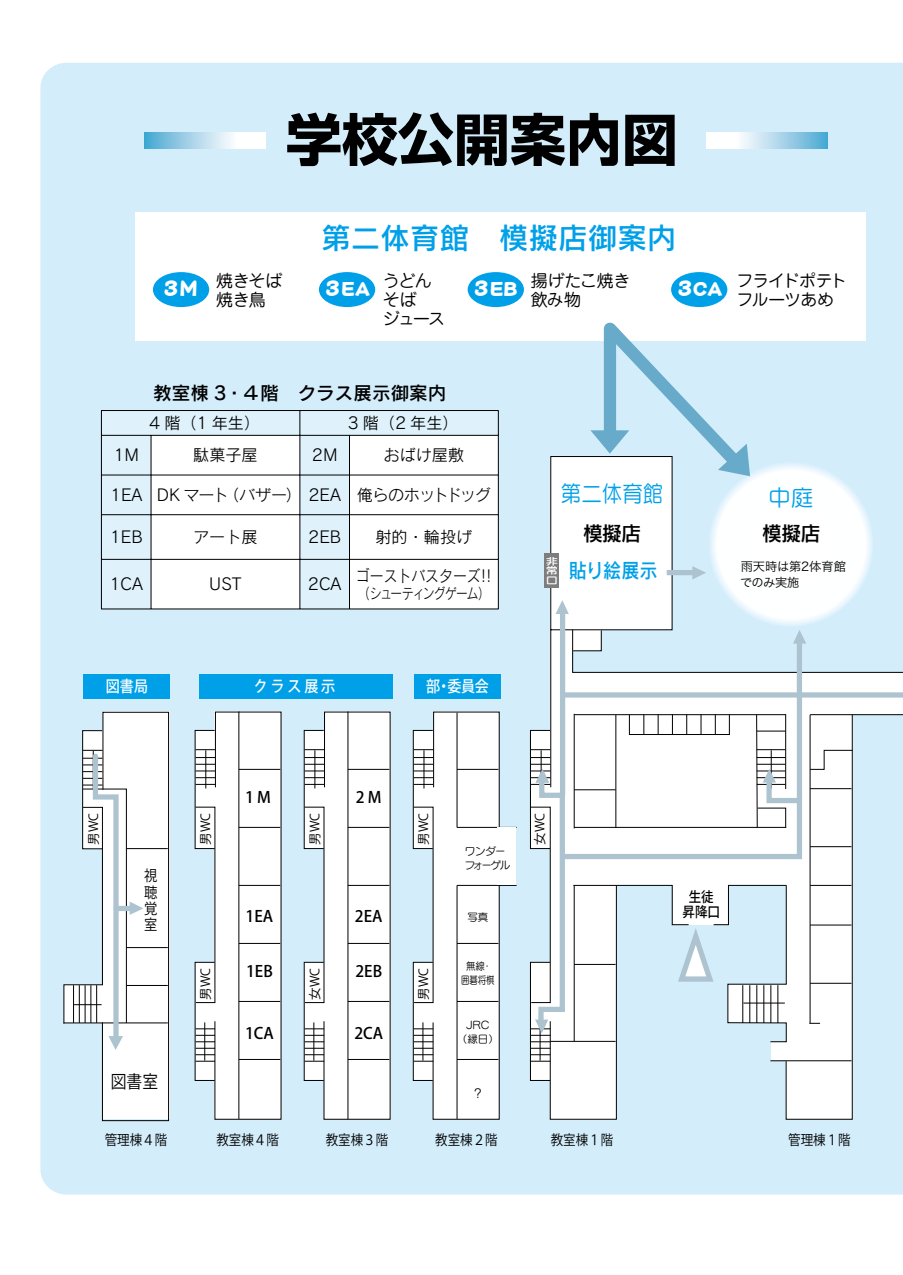
<style>
.page{position:relative;width:903px;height:1275px;background:#fff}
.page>*{position:absolute;margin:0;border:0;box-sizing:border-box;transform-origin:0 0}
.t1{font:700 56px "Shin Go Pro";color:#000}
.t2{font:29.57px "Rodin Pro DB";color:#00a0e9}
.t3{font:22.75px "Seurat Pro M";color:#00a0e9;scale:.9 1}
.t4{font:22.75px "Seurat Pro M";color:#00a0e9}
.t5{font:20.3px "Rodin Pro DB";letter-spacing:-.05em;color:#000}
.t6{font:20.3px "Rodin Pro DB";letter-spacing:-.035em;color:#00a0e9;scale:.9 1}
.t7{font:19.6px "DFPOP1 Std W12";letter-spacing:-.06em;color:#fff}
.t8{font:18.55px "Rodin Pro DB 90 msp RKSJ H";color:#000}
.t9{font:17.68px "Koz Go Pro";color:#000;scale:.89 1}
.t10{font:16.8px/19.2px "Jun 201 Pro";letter-spacing:-.035em;color:#000}
.t11{font:16.8px/19.2px "Jun 201 Pro";letter-spacing:-.01em;color:#000}
.t12{font:16.8px/19.2px "Jun 201 Pro";letter-spacing:-.08em;color:#000}
.t13{font:16.1px "Rodin Pro M 90 msp RKSJ H";color:#000}
.t14{font:16.1px "Rodin Pro M 90 msp RKSJ H";letter-spacing:-.03em;color:#000}
.t15{font:16.1px "Rodin Pro M 90 msp RKSJ H";color:#000;scale:.86 1}
.t16{font:500 15.75px "Koz Go Pro";color:#000}
.t17{font:500 15.75px "Koz Go Pro";letter-spacing:.1em;color:#fff;scale:.89 1}
.t18{font:14.88px "Rodin Pro M 90 msp RKSJ H";letter-spacing:-.085em;color:#000;scale:.78 1}
.t19{font:14.88px/16.4px "Koz Go Pro";color:#000;text-align:justify;scale:.89 1}
.t20{font:14px "Koz Go Pro";color:#000;scale:.89 1}
.t21{font:500 14px/15.8px "Koz Go Pro";color:#000;text-align:center;scale:.89 1}
.t22{font:12.42px "Koz Go Pro";color:#000}
.t23{font:12.25px/15.8px "Hira Kaku Pro W3";color:#000}
.t24{font:12.25px "Seurat Pro M";color:#000}
.t25{font:10.5px/14px "Seurat Pro M";color:#000;text-align:center}
.t26{font:10.5px/14px "Seurat Pro M";letter-spacing:-.11em;color:#000}
.t27{font:10.5px/14px "Seurat Pro M";color:#000;text-align:center;scale:.9 1}
.t28{font:9.8px/9.8px "Seurat Pro DB";color:#fff;text-align:justify;scale:1.25 1}
</style>
<div class="page">
<div style="left:40px;top:63px;width:863px;height:1131px;background:#d3edfb"></div>
<svg style="left:145px;top:133px;width:121px;height:15px"></svg>
<svg style="left:706px;top:133px;width:122px;height:15px"></svg>
<div style="left:135px;top:212px;width:731px;height:129px;background:#fff"></div>
<div style="left:153px;top:272px;width:56px;height:35px;background:#00a0e9;border-radius:50%"></div>
<div style="left:468px;top:272px;width:56px;height:35px;background:#00a0e9;border-radius:50%"></div>
<div style="left:319px;top:272px;width:56px;height:35px;background:#00a0e9;border-radius:50%"></div>
<div style="left:671px;top:272px;width:56px;height:35px;background:#00a0e9;border-radius:50%"></div>
<svg style="left:195px;top:711px;width:87px;height:409px"></svg>
<hr style="left:204px;top:1022px;width:1px;height:39px;background:#000">
<svg style="left:305px;top:711px;width:86px;height:409px"></svg>
<hr style="left:313px;top:1022px;width:1px;height:39px;background:#000">
<hr style="left:457px;top:827px;width:59px;height:1px;background:#000">
<hr style="left:457px;top:885px;width:59px;height:1px;background:#000">
<div style="left:413px;top:962px;width:20px;height:119px;border:1px solid #000"></div>
<div style="left:413px;top:730px;width:20px;height:119px;border:1px solid #000"></div>
<svg style="left:414px;top:711px;width:86px;height:409px"></svg>
<hr style="left:422px;top:1022px;width:1px;height:39px;background:#000">
<hr style="left:457px;top:713px;width:1px;height:114px;background:#000">
<div style="left:497px;top:828px;width:19px;height:57px;background:#fff"></div>
<div style="left:199px;top:674px;width:194px;height:25px;background:#00a0e9"></div>
<div style="left:84px;top:674px;width:86px;height:25px;background:#00a0e9"></div>
<div style="left:414px;top:674px;width:87px;height:25px;background:#00a0e9"></div>
<svg style="left:63px;top:711px;width:106px;height:410px"></svg>
<svg style="left:101px;top:410px;width:398px;height:199px"></svg>
<hr style="left:101px;top:435px;width:50px;height:1px;background:#000">
<hr style="left:101px;top:436px;width:1px;height:39px;background:#000">
<hr style="left:151px;top:435px;width:149px;height:1px;background:#000">
<hr style="left:151px;top:436px;width:1px;height:39px;background:#000">
<hr style="left:300px;top:435px;width:49px;height:1px;background:#000">
<hr style="left:299px;top:436px;width:1px;height:39px;background:#000">
<hr style="left:349px;top:435px;width:150px;height:1px;background:#000">
<hr style="left:349px;top:436px;width:1px;height:39px;background:#000">
<hr style="left:498px;top:436px;width:1px;height:39px;background:#000">
<hr style="left:101px;top:475px;width:50px;height:1px;background:#000">
<hr style="left:101px;top:475px;width:1px;height:39px;background:#000">
<hr style="left:151px;top:475px;width:149px;height:1px;background:#000">
<hr style="left:151px;top:475px;width:1px;height:39px;background:#000">
<hr style="left:300px;top:475px;width:49px;height:1px;background:#000">
<hr style="left:299px;top:475px;width:1px;height:39px;background:#000">
<hr style="left:349px;top:475px;width:150px;height:1px;background:#000">
<hr style="left:349px;top:475px;width:1px;height:39px;background:#000">
<hr style="left:498px;top:475px;width:1px;height:39px;background:#000">
<hr style="left:101px;top:514px;width:50px;height:1px;background:#000">
<hr style="left:101px;top:515px;width:1px;height:44px;background:#000">
<hr style="left:151px;top:514px;width:149px;height:1px;background:#000">
<hr style="left:151px;top:515px;width:1px;height:44px;background:#000">
<hr style="left:300px;top:514px;width:49px;height:1px;background:#000">
<hr style="left:299px;top:515px;width:1px;height:44px;background:#000">
<hr style="left:349px;top:514px;width:150px;height:1px;background:#000">
<hr style="left:349px;top:515px;width:1px;height:44px;background:#000">
<hr style="left:498px;top:515px;width:1px;height:44px;background:#000">
<hr style="left:101px;top:559px;width:50px;height:1px;background:#000">
<hr style="left:101px;top:560px;width:1px;height:49px;background:#000">
<hr style="left:151px;top:559px;width:149px;height:1px;background:#000">
<hr style="left:151px;top:560px;width:1px;height:49px;background:#000">
<hr style="left:300px;top:559px;width:49px;height:1px;background:#000">
<hr style="left:299px;top:560px;width:1px;height:49px;background:#000">
<hr style="left:349px;top:559px;width:150px;height:1px;background:#000">
<hr style="left:349px;top:560px;width:1px;height:49px;background:#000">
<hr style="left:498px;top:560px;width:1px;height:49px;background:#000">
<hr style="left:101px;top:609px;width:50px;height:1px;background:#000">
<hr style="left:151px;top:609px;width:149px;height:1px;background:#000">
<hr style="left:300px;top:609px;width:49px;height:1px;background:#000">
<hr style="left:349px;top:609px;width:150px;height:1px;background:#000">
<div style="left:530px;top:962px;width:20px;height:119px;border:1px solid #000"></div>
<div style="left:530px;top:730px;width:20px;height:119px;border:1px solid #000"></div>
<svg style="left:531px;top:298px;width:372px;height:822px"></svg>
<h1 class="t1" style="left:286px;top:95px;width:393px">学校公開案内図</h1>
<h2 class="t2" style="left:321px;top:218px;width:357px">第二体育館　模擬店御案内</h2>
<p class="t7" style="left:323px;top:278px;width:49px">３EA</p>
<p class="t10" style="left:736px;top:269px;width:112px">フライドポテトフルーツあめ</p>
<p class="t7" style="left:161px;top:278px;width:39px">３Ｍ</p>
<p class="t11" style="left:531px;top:269px;width:101px">揚げたこ焼き飲み物</p>
<p class="t10" style="left:216px;top:269px;width:68px">焼きそば焼き鳥</p>
<p class="t12" style="left:383px;top:269px;width:64px">うどんそば<br>ジュース</p>
<p class="t7" style="left:472px;top:278px;width:48px">３EB</p>
<p class="t7" style="left:675px;top:278px;width:49px">３CA</p>
<p class="t8" style="left:153px;top:381px;width:295px">教室棟 3・４階　クラス展示御案内</p>
<p class="t13" style="left:149px;top:412px;width:112px">4 階（1 年生）</p>
<p class="t13" style="left:348px;top:412px;width:112px">3 階（2 年生）</p>
<p class="t13" style="left:113px;top:445px;width:27px">1M</p>
<p class="t13" style="left:193px;top:445px;width:66px">駄菓子屋</p>
<p class="t13" style="left:312px;top:445px;width:27px">2M</p>
<p class="t13" style="left:384px;top:445px;width:82px">おばけ屋敷</p>
<p class="t14" style="left:110px;top:484px;width:382px">1EA DK マート（バザー） 2EA 俺らのホットドッグ</p>
<p class="t13" style="left:110px;top:527px;width:34px">1EB</p>
<p class="t13" style="left:193px;top:527px;width:66px">アート展</p>
<p class="t13" style="left:308px;top:527px;width:34px">2EB</p>
<p class="t13" style="left:375px;top:527px;width:98px">射的・輪投げ</p>
<p class="t13" style="left:110px;top:574px;width:35px">1CA</p>
<p class="t13" style="left:209px;top:574px;width:34px">UST</p>
<p class="t13" style="left:308px;top:574px;width:35px">2CA</p>
<p class="t15" style="left:356px;top:565px;width:159px">ゴーストバスターズ!!</p>
<p class="t18" style="left:358px;top:584px;width:170px">（シューティングゲーム）</p>
<p class="t17" style="left:106px;top:676px;width:49px">図書局</p>
<p class="t17" style="left:254px;top:676px;width:93px">クラス展示</p>
<p class="t17" style="left:426px;top:676px;width:72px">部・委員会</p>
<h3 class="t3" style="left:561px;top:478px;width:115px">第二体育館</h3>
<p class="t28" style="left:546px;top:556px;width:11px">非常口</p>
<p class="t5" style="left:583px;top:520px;width:60px">模擬店</p>
<p class="t6" style="left:569px;top:557px;width:100px">貼り絵展示</p>
<h3 class="t4" style="left:768px;top:483px;width:47px">中庭</h3>
<p class="t5" style="left:762px;top:519px;width:60px">模擬店</p>
<p class="t23" style="left:740px;top:557px;width:107px">雨天時は第2体育館でのみ実施</p>
<p class="t22" style="left:86px;top:845px;width:33px;rotate:-90deg">男WC</p>
<p class="t19" style="left:144px;top:868px;width:16px">視聴覚室</p>
<p class="t9" style="left:111px;top:1070px;width:55px">図書室</p>
<p class="t22" style="left:198px;top:845px;width:33px;rotate:-90deg">男WC</p>
<p class="t16" style="left:245px;top:787px;width:27px">1M</p>
<p class="t16" style="left:356px;top:787px;width:27px">2M</p>
<p class="t16" style="left:246px;top:906px;width:29px">1EA</p>
<p class="t22" style="left:307px;top:845px;width:33px;rotate:-90deg">男WC</p>
<p class="t22" style="left:416px;top:845px;width:33px;rotate:-90deg">男WC</p>
<p class="t22" style="left:532px;top:845px;width:33px;rotate:-90deg">女WC</p>
<p class="t26" style="left:465px;top:844px;width:47px">ワンダーフォーゲル</p>
<p class="t16" style="left:355px;top:906px;width:29px">2EA</p>
<p class="t25" style="left:467px;top:910px;width:22px">写真</p>
<p class="t16" style="left:246px;top:961px;width:28px">1EB</p>
<p class="t16" style="left:355px;top:961px;width:28px">2EB</p>
<p class="t22" style="left:198px;top:999px;width:33px;rotate:-90deg">男WC</p>
<p class="t22" style="left:416px;top:999px;width:33px;rotate:-90deg">男WC</p>
<p class="t22" style="left:307px;top:999px;width:33px;rotate:-90deg">女WC</p>
<p class="t16" style="left:245px;top:1023px;width:30px">1CA</p>
<p class="t16" style="left:354px;top:1023px;width:30px">2CA</p>
<p class="t27" style="left:461px;top:958px;width:39px">無線・囲碁将棋</p>
<p class="t25" style="left:457px;top:1018px;width:43px">JRC<br>（縁日）</p>
<p class="t24" style="left:472px;top:1086px;width:14px">？</p>
<p class="t21" style="left:682px;top:889px;width:44px">生徒昇降口</p>
<p class="t20" style="left:105px;top:1130px;width:72px">管理棟４階</p>
<p class="t20" style="left:216px;top:1130px;width:72px">教室棟４階</p>
<p class="t20" style="left:326px;top:1130px;width:72px">教室棟３階</p>
<p class="t20" style="left:435px;top:1130px;width:72px">教室棟２階</p>
<p class="t20" style="left:551px;top:1130px;width:72px">教室棟１階</p>
<p class="t20" style="left:788px;top:1130px;width:72px">管理棟１階</p>
</div>
